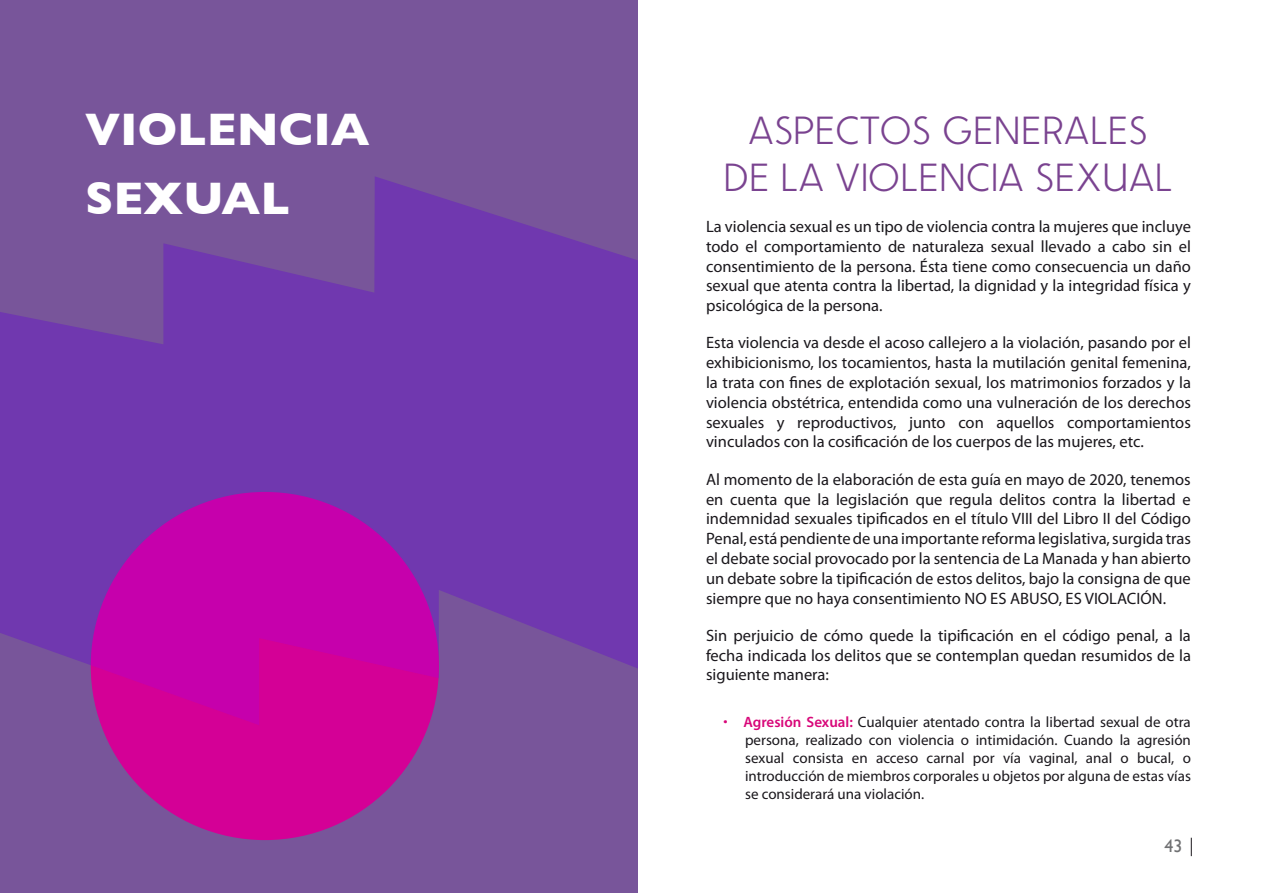
<style>
.page{position:relative;width:1276px;height:893px;background:#fff}
.page>*{position:absolute;margin:0;border:0;box-sizing:border-box;transform-origin:0 0}
.t1{font:700 46.5px/69.8px "Gill Sans";color:#fff}
.t2{font:300 39px/46.8px "Nordiak";color:#7a4390;text-align:center}
.t3{font:18px "Gill Sans";color:#707173}
.t4{font:16.5px/19.8px "Myriad Pro";color:#1a171c;text-align:justify}
.t5{font:15px/18px "Myriad Pro";color:#1a171c;text-align:justify}
.s1{font-family:"Eco";color:#d80779}
.s2{font-weight:600;color:#d80779}
</style>
<div class="page">
<svg style="left:1191px;top:838px;width:1px;height:18px"></svg>
<div style="left:0;top:0;width:638px;height:893px;background:#78559a"></div>
<svg style="left:0;top:176px;width:638px;height:549px;fill:#7038af"></svg>
<div style="left:91px;top:492px;width:348px;height:348px;background:linear-gradient(to right,#cc00a3,#cd00a1);border-radius:50%"></div>
<h1 class="t1" style="left:85px;top:93px;width:286px">VIOLENCIA<br>SEXUAL</h1>
<h2 class="t2" style="left:724px;top:108px;width:451px">ASPECTOS GENERALES<br>DE LA VIOLENCIA SEXUAL</h2>
<p class="t4" style="left:706px;top:217px;width:486px">La violencia sexual es un tipo de violencia contra la mujeres que incluye todo el comportamiento de naturaleza sexual llevado a cabo sin el consentimiento de la persona. Ésta tiene como consecuencia un daño sexual que atenta contra la libertad, la dignidad y la integridad física y psicológica de la persona.</p>
<p class="t4" style="left:706px;top:333px;width:486px">Esta violencia va desde el acoso callejero a la violación, pasando por el exhibicionismo, los tocamientos, hasta la mutilación genital femenina, la trata con fines de explotación sexual, los matrimonios forzados y la violencia obstétrica, entendida como una vulneración de los derechos sexuales y reproductivos, junto con aquellos comportamientos vinculados con la cosificación de los cuerpos de las mujeres, etc.</p>
<p class="t4" style="left:706px;top:470px;width:486px">Al momento de la elaboración de esta guía en mayo de 2020, tenemos en cuenta que la legislación que regula delitos contra la libertad e indemnidad sexuales tipificados en el título VIII del Libro II del Código Penal, está pendiente de una importante reforma legislativa, surgida tras el debate social provocado por la sentencia de La Manada y han abierto un debate sobre la tipificación de estos delitos, bajo la consigna de que siempre que no haya consentimiento NO ES ABUSO, ES VIOLACIÓN.</p>
<p class="t4" style="left:706px;top:626px;width:486px">Sin perjuicio de cómo quede la tipificación en el código penal, a la fecha indicada los delitos que se contemplan quedan resumidos de la siguiente manera:</p>
<p class="t5" style="left:745px;top:713px;width:447px;text-indent:-21px"><span class="s1">·</span> <span class="s2">Agresión Sexual:</span> Cualquier atentado contra la libertad sexual de otra persona, realizado con violencia o intimidación. Cuando la agresión sexual consista en acceso carnal por vía vaginal, anal o bucal, o introducción de miembros corporales u objetos por alguna de estas vías se considerará una violación.</p>
<p class="t3" style="left:1164px;top:836px;width:19px">43</p>
</div>
